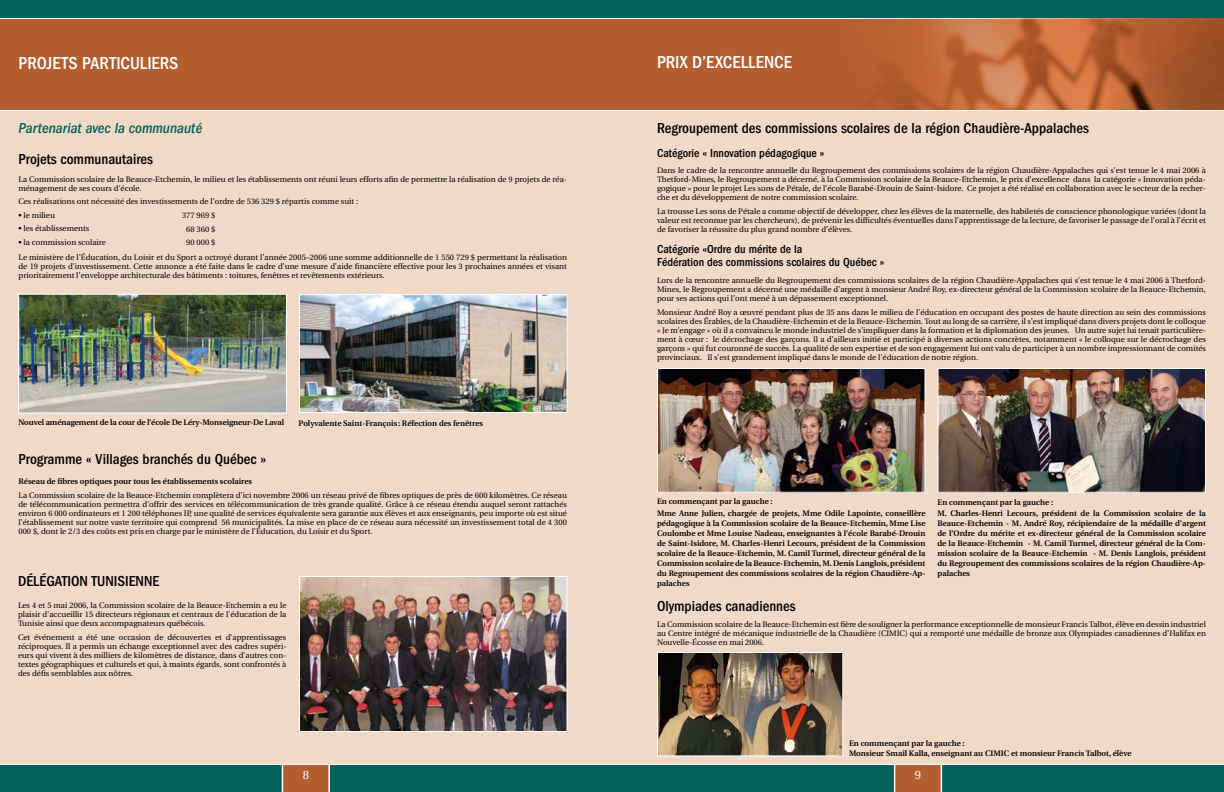
<style>
.page{position:relative;width:1224px;height:792px;background:#fff}
.page>*{position:absolute;margin:0;border:0;box-sizing:border-box;transform-origin:0 0}
.t1{font:500 condensed 18px "Franklin Gothic";color:#fff}
.t2{font:500 condensed 15px "Franklin Gothic";color:#000}
.t3{font:italic 500 condensed 15px "Franklin Gothic";color:#006258}
.t4{font:500 condensed 12px/13px "Franklin Gothic";color:#000}
.t5{font:12px "Utopia";color:#fff}
.t6{font:8px/9px "Utopia";color:#000;text-align:justify}
.t7{font:600 8px/10px "Utopia";color:#000}
</style>
<div class="page">
<div style="left:0;top:111px;width:612px;height:653px;background:#f1d9c8"></div>
<div style="left:0;top:0;width:612px;height:18px;background:#006258"></div>
<div style="left:0;top:19px;width:612px;height:91px;background:#b45d2f"></div>
<div style="left:0;top:765px;width:612px;height:27px;background:#006258"></div>
<div style="left:283px;top:765px;width:46px;height:27px;background:#b45d2f"></div>
<svg style="left:282px;top:765px;width:1px;height:27px"></svg>
<hr style="left:328px;top:764px;width:2px;height:28px;background:#fff">
<div style="left:612px;top:111px;width:612px;height:653px;background:#f1d9c8"></div>
<div style="left:612px;top:0;width:612px;height:18px;background:#006258"></div>
<div style="left:612px;top:19px;width:612px;height:91px;background:#b45d2f"></div>
<div style="left:612px;top:765px;width:612px;height:27px;background:#006258"></div>
<div style="left:895px;top:765px;width:46px;height:27px;background:#b45d2f"></div>
<svg style="left:894px;top:765px;width:1px;height:27px"></svg>
<svg style="left:941px;top:765px;width:1px;height:27px"></svg>
<img style="left:847px;top:18px;width:377px;height:92px">
<img style="left:20px;top:296px;width:265px;height:115px">
<div style="left:18px;top:294px;width:269px;height:119px;border:1px solid #fff"></div>
<img style="left:301px;top:296px;width:265px;height:115px">
<div style="left:299px;top:294px;width:269px;height:119px;border:1px solid #fff"></div>
<img style="left:301px;top:578px;width:265px;height:152px">
<div style="left:299px;top:576px;width:269px;height:156px;border:1px solid #fff"></div>
<img style="left:659px;top:654px;width:182px;height:100px">
<div style="left:657px;top:652px;width:186px;height:104px;border:1px solid #fff"></div>
<img style="left:659px;top:370px;width:265px;height:121px">
<div style="left:657px;top:368px;width:269px;height:125px;border:1px solid #fff"></div>
<img style="left:940px;top:370px;width:264px;height:121px">
<div style="left:938px;top:368px;width:268px;height:125px;border:1px solid #fff"></div>
<h1 class="t1" style="left:18px;top:53px;width:161px">PROJETS PARTICULIERS</h1>
<h2 class="t3" style="left:18px;top:120px;width:185px">Partenariat avec la communauté</h2>
<h2 class="t2" style="left:18px;top:150px;width:136px">Projets communautaires</h2>
<p class="t6" style="left:18px;top:175px;width:550px">La Commission scolaire de la Beauce-Etchemin, le milieu et les établissements ont réuni leurs efforts afin de permettre la réalisation de 9 projets de réa&shy;ménagement de ses cours d’école.</p>
<p class="t6" style="left:18px;top:197px;width:341px">Ces réalisations ont nécessité des investissements de l’ordre de 536 329 $ répartis comme suit :</p>
<p class="t6" style="left:18px;top:211px;width:38px">• le milieu</p>
<p class="t6" style="left:18px;top:224px;width:72px">• les établissements</p>
<p class="t6" style="left:18px;top:238px;width:89px">• la commission scolaire</p>
<p class="t6" style="left:182px;top:209px;width:35px;line-height:13.5px;text-align:center">377 969 $<br>68 360 $<br>90 000 $</p>
<p class="t6" style="left:18px;top:253px;width:550px">Le ministère de l’Éducation, du Loisir et du Sport a octroyé durant l’année 2005–2006 une somme additionnelle de 1 550 729 $ permettant la réalisation de 19 projets d’investissement. Cette annonce a été faite dans le cadre d’une mesure d’aide financière effective pour les 3 prochaines années et visant prioritairement l’enveloppe architecturale des bâtiments : toitures, fenêtres et revêtements extérieurs.</p>
<p class="t7" style="left:18px;top:417px;width:267px">Nouvel aménagement de la cour de l’école De Léry-Monseigneur-De Laval</p>
<p class="t7" style="left:298px;top:418px;width:186px">Polyvalente Saint-François : Réfection des fenêtres</p>
<h2 class="t2" style="left:18px;top:451px;width:249px">Programme « Villages branchés du Québec »</h2>
<p class="t7" style="left:18px;top:476px;width:235px">Réseau de fibres optiques pour tous les établissements scolaires</p>
<p class="t6" style="left:18px;top:490px;width:550px">La Commission scolaire de la Beauce-Etchemin complètera d’ici novembre 2006 un réseau privé de fibres optiques de près de 600 kilomètres. Ce réseau de télécommunication permettra d’offrir des services en télécommunication de très grande qualité. Grâce à ce réseau étendu auquel seront rattachés environ 6 000 ordinateurs et 1 200 téléphones IP, une qualité de services équivalente sera garantie aux élèves et aux enseignants, peu importe où est situé l’établissement sur notre vaste territoire qui comprend 56 municipalités. La mise en place de ce réseau aura nécessité un investissement total de 4 300<br>000 $, dont le 2/3 des coûts est pris en charge par le ministère de l’Éducation, du Loisir et du Sport.</p>
<h2 class="t2" style="left:18px;top:573px;width:143px">DÉLÉGATION TUNISIENNE</h2>
<p class="t6" style="left:18px;top:601px;width:270px">Les 4 et 5 mai 2006, la Commission scolaire de la Beauce-Etchemin a eu le plaisir d’accueillir 15 directeurs régionaux et centraux de l’éducation de la Tunisie ainsi que deux accompagnateurs québécois.</p>
<p class="t6" style="left:18px;top:633px;width:270px">Cet événement a été une occasion de découvertes et d’apprentissages réciproques. Il a permis un échange exceptionnel avec des cadres supéri&shy;eurs qui vivent à des milliers de kilomètres de distance, dans d’autres con&shy;textes géographiques et culturels et qui, à maints égards, sont confrontés à des défis semblables aux nôtres.</p>
<h1 class="t1" style="left:657px;top:52px;width:137px">PRIX D’EXCELLENCE</h1>
<h2 class="t2" style="left:657px;top:120px;width:433px">Regroupement des commissions scolaires de la région Chaudière-Appalaches</h2>
<p class="t6" style="left:657px;top:166px;width:550px">Dans le cadre de la rencontre annuelle du Regroupement des commissions scolaires de la région Chaudière-Appalaches qui s’est tenue le 4 mai 2006 à Thetford-Mines, le Regroupement a décerné, à la Commission scolaire de la Beauce-Etchemin, le prix d’excellence dans la catégorie « Innovation péda&shy;gogique » pour le projet Les sons de Pétale, de l’école Barabé-Drouin de Saint-Isidore. Ce projet a été réalisé en collaboration avec le secteur de la recher&shy;che et du développement de notre commission scolaire.</p>
<p class="t6" style="left:657px;top:206px;width:551px">La trousse Les sons de Pétale a comme objectif de développer, chez les élèves de la maternelle, des habiletés de conscience phonologique variées (dont la valeur est reconnue par les chercheurs), de prévenir les difficultés éventuelles dans l’apprentissage de la lecture, de favoriser le passage de l’oral à l’écrit et de favoriser la réussite du plus grand nombre d’élèves.</p>
<h3 class="t4" style="left:657px;top:147px;width:169px">Catégorie « Innovation pédagogique »</h3>
<h3 class="t4" style="left:657px;top:243px;width:229px">Catégorie «Ordre du mérite de la<br>Fédération des commissions scolaires du Québec »</h3>
<p class="t6" style="left:657px;top:276px;width:550px">Lors de la rencontre annuelle du Regroupement des commissions scolaires de la région Chaudière-Appalaches qui s’est tenue le 4 mai 2006 à Thetford-Mines, le Regroupement a décerné une médaille d’argent à monsieur André Roy, ex-directeur général de la Commission scolaire de la Beauce-Etchemin, pour ses actions qui l’ont mené à un dépassement exceptionnel.</p>
<p class="t6" style="left:657px;top:307px;width:551px">Monsieur André Roy a œuvré pendant plus de 35 ans dans le milieu de l’éducation en occupant des postes de haute direction au sein des commissions scolaires des Érables, de la Chaudière-Etchemin et de la Beauce-Etchemin. Tout au long de sa carrière, il s’est impliqué dans divers projets dont le colloque « Je m’engage » où il a convaincu le monde industriel de s’impliquer dans la formation et la diplomation des jeunes. Un autre sujet lui tenait particulière&shy;ment à cœur : le décrochage des garçons. Il a d’ailleurs initié et participé à diverses actions concrètes, notamment « le colloque sur le décrochage des garçons » qui fut couronné de succès. La qualité de son expertise et de son engagement lui ont valu de participer à un nombre impressionnant de comités provinciaux. Il s’est grandement impliqué dans le monde de l’éducation de notre région.</p>
<p class="t7" style="left:657px;top:495px;width:270px;line-height:11.8px">En commençant par la gauche :<br>Mme Anne Julien, chargée de projets, Mme Odile Lapointe, conseillère</p>
<p class="t7" style="left:657px;top:518px;width:270px;text-align:justify">pédagogique à la Commission scolaire de la Beauce-Etchemin, Mme Lise Coulombe et Mme Louise Nadeau, enseignantes à l’école Barabé-Drouin de Saint-Isidore, M. Charles-Henri Lecours, président de la Commission scolaire de la Beauce-Etchemin, M. Camil Turmel, directeur général de la Commission scolaire de la Beauce-Etchemin, M. Denis Langlois, président du Regroupement des commissions scolaires de la région Chaudière-Ap&shy;palaches</p>
<h2 class="t2" style="left:657px;top:598px;width:140px">Olympiades canadiennes</h2>
<p class="t7" style="left:938px;top:496px;width:270px;line-height:11.8px">En commençant par la gauche :<br>M. Charles-Henri Lecours, président de la Commission scolaire de la</p>
<p class="t7" style="left:938px;top:519px;width:270px;text-align:justify">Beauce-Etchemin - M. André Roy, récipiendaire de la médaille d’argent de l’Ordre du mérite et ex-directeur général de la Commission scolaire de la Beauce-Etchemin - M. Camil Turmel, directeur général de la Com&shy;mission scolaire de la Beauce-Etchemin - M. Denis Langlois, président du Regroupement des commissions scolaires de la région Chaudière-Ap&shy;palaches</p>
<p class="t6" style="left:657px;top:620px;width:551px">La Commission scolaire de la Beauce-Etchemin est fière de souligner la performance exceptionnelle de monsieur Francis Talbot, élève en dessin industriel au Centre intégré de mécanique industrielle de la Chaudière (CIMIC) qui a remporté une médaille de bronze aux Olympiades canadiennes d’Halifax en Nouvelle-Écosse en mai 2006.</p>
<p class="t7" style="left:849px;top:738px;width:284px">En commençant par la gauche :<br>Monsieur Smail Kalla, enseignant au CIMIC et monsieur Francis Talbot, élève</p>
<h3 class="t5" style="left:303px;top:768px;width:8px">8</h3>
<h3 class="t5" style="left:915px;top:768px;width:8px">9</h3>
</div>
